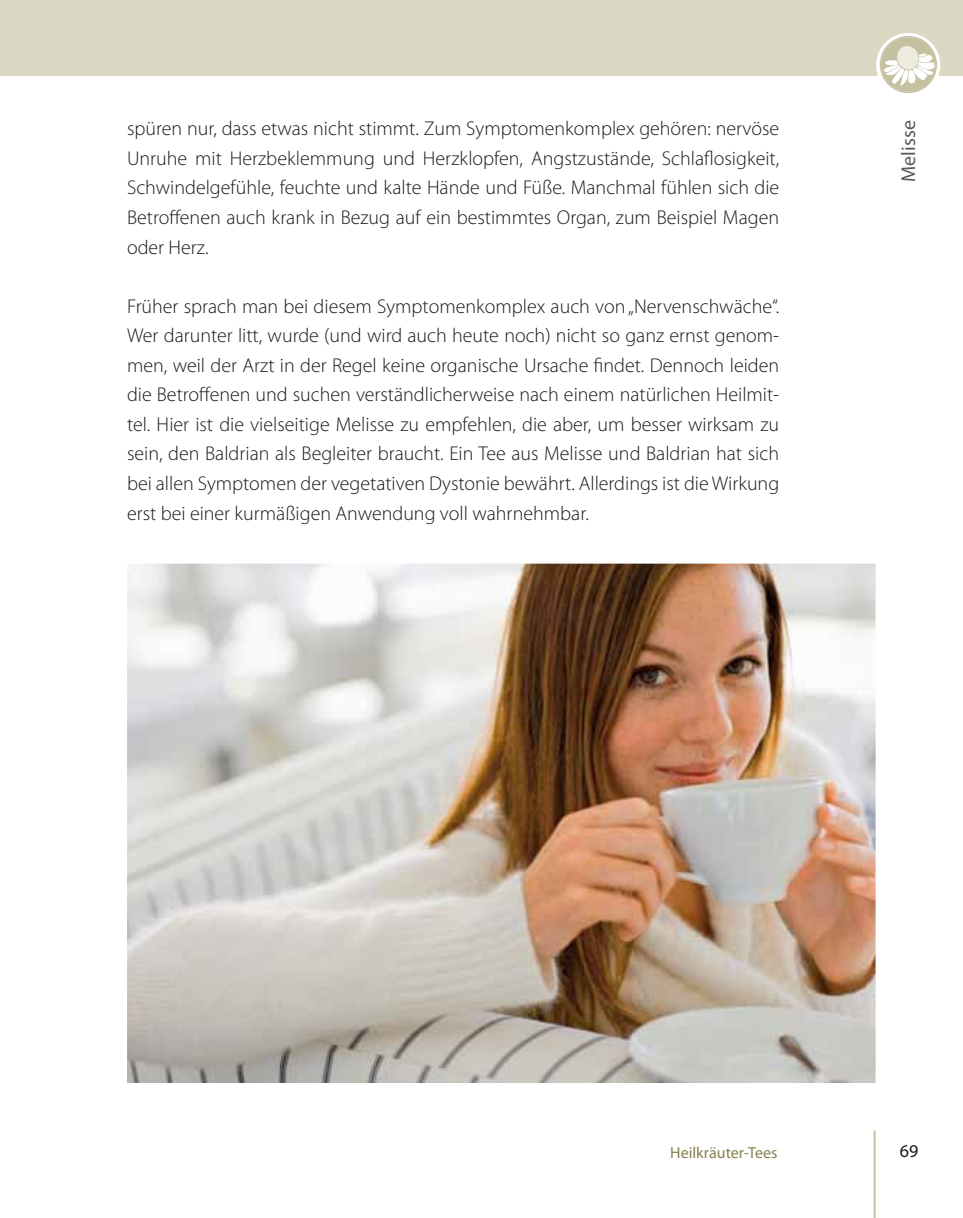
<style>
.page{position:relative;width:963px;height:1218px;background:#fff}
.page>*{position:absolute;margin:0;border:0;box-sizing:border-box;transform-origin:0 0}
.t1{font:300 20px/29.6px "Myriad Pro";color:#1a171c;text-align:justify}
.t2{font:20px "Myriad Pro";color:#58585a}
.t3{font:18px "Myriad Pro";color:#1a171c}
.t4{font:16px "Myriad Pro";color:#878050}
</style>
<div class="page">
<div style="left:0;top:0;width:963px;height:76px;background:#dad7c2"></div>
<hr style="left:873px;top:1131px;width:2px;height:87px;background:#c4bfa1">
<div style="left:876px;top:33px;width:64px;height:64px;background:#fff;border-radius:50%"></div>
<svg style="left:880px;top:36px;width:57px;height:57px"></svg>
<img style="left:127px;top:564px;width:748px;height:519px">
<p class="t1" style="left:127px;top:115px;width:654px">spüren nur, dass etwas nicht stimmt. Zum Symptomenkomplex gehören: nervöse Unruhe mit Herzbeklemmung und Herzklopfen, Angstzustände, Schlaflosigkeit, Schwindelgefühle, feuchte und kalte Hände und Füße. Manchmal fühlen sich die Betroffenen auch krank in Bezug auf ein bestimmtes Organ, zum Beispiel Magen oder Herz.</p>
<p class="t1" style="left:127px;top:292px;width:654px">Früher sprach man bei diesem Symptomenkomplex auch von „Nervenschwäche“.<br>Wer darunter litt, wurde (und wird auch heute noch) nicht so ganz ernst genom&shy;men, weil der Arzt in der Regel keine organische Ursache findet. Dennoch leiden die Betroffenen und suchen verständlicherweise nach einem natürlichen Heilmit&shy;tel. Hier ist die vielseitige Melisse zu empfehlen, die aber, um besser wirksam zu sein, den Baldrian als Begleiter braucht. Ein Tee aus Melisse und Baldrian hat sich bei allen Symptomen der vegetativen Dystonie bewährt. Allerdings ist die Wirkung erst bei einer kurmäßigen Anwendung voll wahrnehmbar.</p>
<p class="t2" style="left:901px;top:182px;width:63px;rotate:-90deg">Melisse</p>
<p class="t4" style="left:670px;top:1146px;width:109px">Heilkräuter-Tees</p>
<p class="t3" style="left:900px;top:1144px;width:20px">69</p>
</div>
